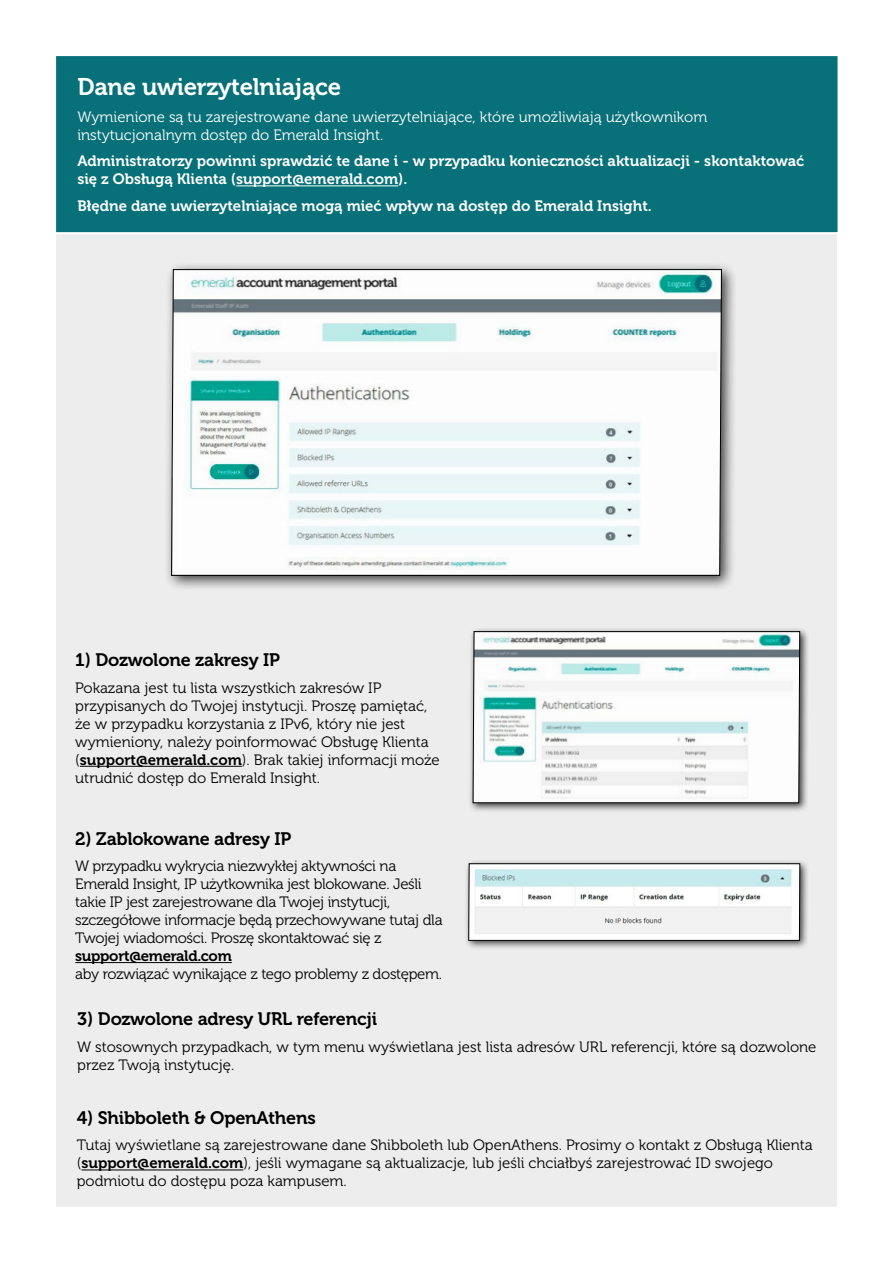
<style>
.page{position:relative;width:893px;height:1263px;background:#fff}
.page>*{position:absolute;margin:0;border:0;box-sizing:border-box;transform-origin:0 0}
.t1{font:24px "Museo 700";letter-spacing:-.01em;color:#fff}
.t2{font:18px "Museo 700";letter-spacing:-.01em;color:#000}
.t3{font:15px/18px "Museo 300";color:#000}
.t4{font:15px/18px "Museo 300";letter-spacing:-.02em;color:#000}
.t5{font:15px/18px "Museo 700";color:#fff}
.t6{font:15px/18px "Museo 300";color:#fff}
.t7{font:15px "Museo 700";letter-spacing:-.02em;color:#000}
.s1{font-family:"Museo 700"}
</style>
<div class="page">
<div style="left:54px;top:54px;width:785px;height:1155px;background:#ededed;border:2px solid #fff"></div>
<div style="left:55px;top:55px;width:784px;height:178px;background:#077078"></div>
<hr style="left:236px;top:185px;width:162px;height:1px;background:#fff">
<div style="left:54px;top:54px;width:786px;height:180px;border:2px solid #fff"></div>
<div style="left:164px;top:262px;width:574px;height:330px;background:#000;opacity:.75"></div>
<svg style="left:171px;top:269px;width:551px;height:307px"></svg>
<hr style="left:80px;top:766px;width:162px;height:1px;background:#000">
<hr style="left:75px;top:962px;width:157px;height:1px;background:#000">
<div style="left:465px;top:859px;width:345px;height:91px;background:#000;opacity:.75"></div>
<img style="left:471px;top:866px;width:327px;height:72px">
<div style="left:468px;top:627px;width:341px;height:186px;background:#000;opacity:.75"></div>
<svg style="left:473px;top:631px;width:327px;height:172px"></svg>
<hr style="left:81px;top:1169px;width:162px;height:1px;background:#000">
<h1 class="t1" style="left:77px;top:74px;width:265px">Dane uwierzytelniające</h1>
<p class="t6" style="left:77px;top:108px;width:632px">Wymienione są tu zarejestrowane dane uwierzytelniające, które umożliwiają użytkownikom instytucjonalnym dostęp do Emerald Insight.</p>
<p class="t5" style="left:77px;top:152px;width:728px">Administratorzy powinni sprawdzić te dane i - w przypadku konieczności aktualizacji - skontaktować się z Obsługą Klienta (support@emerald.com).</p>
<p class="t5" style="left:77px;top:197px;width:576px">Błędne dane uwierzytelniające mogą mieć wpływ na dostęp do Emerald Insight.</p>
<p class="t2" style="left:75px;top:650px;width:206px">1) Dozwolone zakresy IP</p>
<p class="t3" style="left:75px;top:679px;width:366px">Pokazana jest tu lista wszystkich zakresów IP przypisanych do Twojej instytucji. Proszę pamiętać, że w przypadku korzystania z IPv6, który nie jest wymieniony, należy poinformować Obsługę Klienta (<span class="s1">support@emerald.com</span>). Brak takiej informacji może utrudnić dostęp do Emerald Insight.</p>
<p class="t2" style="left:75px;top:828px;width:218px">2) Zablokowane adresy IP</p>
<p class="t4" style="left:75px;top:857px;width:369px">W przypadku wykrycia niezwykłej aktywności na Emerald Insight, IP użytkownika jest blokowane. Jeśli takie IP jest zarejestrowane dla Twojej instytucji, szczegółowe informacje będą przechowywane tutaj dla Twojej wiadomości. Proszę skontaktować się z</p>
<p class="t7" style="left:75px;top:947px;width:158px">support@emerald.com</p>
<p class="t4" style="left:75px;top:965px;width:368px">aby rozwiązać wynikające z tego problemy z dostępem.</p>
<p class="t2" style="left:77px;top:1009px;width:301px">3) Dozwolone adresy URL referencji</p>
<p class="t3" style="left:77px;top:1038px;width:741px">W stosownych przypadkach, w tym menu wyświetlana jest lista adresów URL referencji, które są dozwolone przez Twoją instytucję.</p>
<p class="t2" style="left:77px;top:1108px;width:241px">4) Shibboleth &amp; OpenAthens</p>
<p class="t3" style="left:77px;top:1136px;width:737px">Tutaj wyświetlane są zarejestrowane dane Shibboleth lub OpenAthens. Prosimy o kontakt z Obsługą Klienta (<span class="s1">support@emerald.com</span>), jeśli wymagane są aktualizacje, lub jeśli chciałbyś zarejestrować ID swojego podmiotu do dostępu poza kampusem.</p>
</div>
